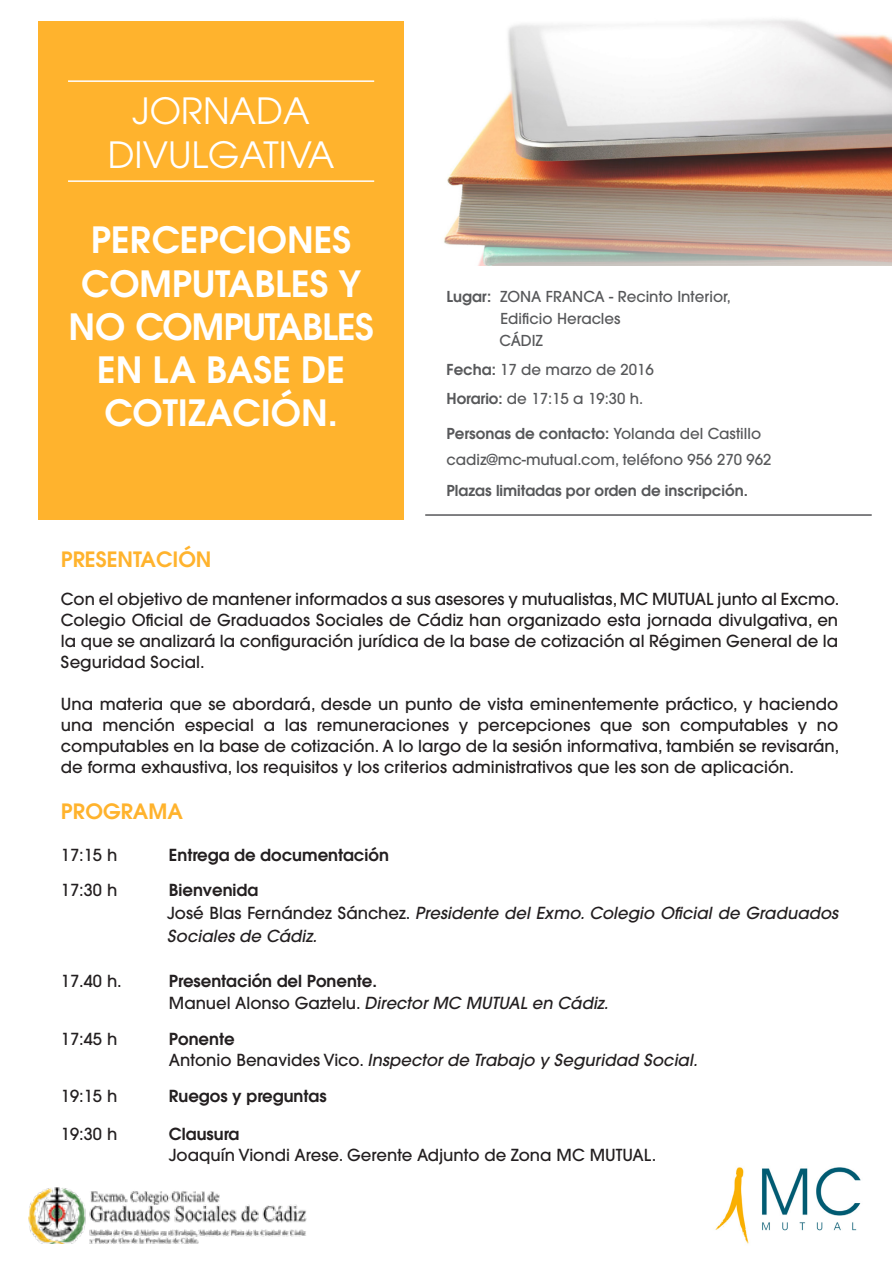
<style>
.page{position:relative;width:893px;height:1263px;background:#fff}
.page>*{position:absolute;margin:0;border:0;box-sizing:border-box;transform-origin:0 0}
.t1{font:600 36px/43.2px "ITC Avant Garde Std";color:#fff;text-align:center}
.t2{font:36px/43.2px "ITC Avant Garde Pro";color:#fff;text-align:center}
.t3{font:600 21px "ITC Avant Garde Std";color:#ffb32d}
.t4{font:500 16.5px/21px "ITC Avant Garde Std";color:#231f20;text-align:justify}
.t5{font:italic 500 16.5px/22.5px "ITC Avant Garde Std";color:#231f20}
.t6{font:600 16.5px "ITC Avant Garde Std";color:#231f20}
.t7{font:500 15px "ITC Avant Garde Std";color:#57585a}
.t8{font:600 15px "ITC Avant Garde Std";color:#57585a}
.s1{font-weight:600}
.s2{font-weight:500}
.s3{font-style:normal}
</style>
<div class="page">
<img style="left:444px;top:19px;width:448px;height:246px">
<hr style="left:425px;top:514px;width:447px;height:2px;background:#57585a">
<div style="left:38px;top:21px;width:366px;height:499px;background:#ffb32d"></div>
<hr style="left:68px;top:80px;width:306px;height:2px;background:#fff">
<hr style="left:68px;top:180px;width:306px;height:2px;background:#fff">
<img style="left:715px;top:1167px;width:146px;height:77px">
<img style="left:28px;top:1187px;width:279px;height:57px">
<p class="t2" style="left:108px;top:89px;width:228px">JORNADA<br>DIVULGATIVA</p>
<p class="t1" style="left:68px;top:218px;width:307px">PERCEPCIONES<br>COMPUTABLES Y<br>NO COMPUTABLES<br>EN LA BASE DE<br>COTIZACIÓN.</p>
<p class="t7" style="left:446px;top:287px;width:286px"><span class="s1">Lugar:</span> ZONA FRANCA - Recinto Interior,</p>
<p class="t7" style="left:500px;top:309px;width:121px">Edificio Heracles</p>
<p class="t7" style="left:500px;top:331px;width:45px">CÁDIZ</p>
<p class="t7" style="left:446px;top:360px;width:209px"><span class="s1">Fecha:</span> 17 de marzo de 2016</p>
<p class="t7" style="left:446px;top:389px;width:198px"><span class="s1">Horario:</span> de 17:15 a 19:30 h.</p>
<p class="t8" style="left:446px;top:424px;width:316px">Personas de contacto: <span class="s2">Yolanda del Castillo</span></p>
<p class="t7" style="left:446px;top:450px;width:326px">cadiz@mc-mutual.com, teléfono 956 270 962</p>
<p class="t8" style="left:446px;top:480px;width:303px">Plazas limitadas por orden de inscripción.</p>
<p class="t3" style="left:61px;top:545px;width:152px">PRESENTACIÓN</p>
<p class="t4" style="left:61px;top:588px;width:780px">Con el objetivo de mantener informados a sus asesores y mutualistas, MC MUTUAL junto al Excmo.<br>Colegio Oficial de Graduados Sociales de Cádiz han organizado esta jornada divulgativa, en la que se analizará la configuración jurídica de la base de cotización al Régimen General de la Seguridad Social.</p>
<p class="t4" style="left:61px;top:693px;width:780px">Una materia que se abordará, desde un punto de vista eminentemente práctico, y haciendo una mención especial a las remuneraciones y percepciones que son computables y no computables en la base de cotización. A lo largo de la sesión informativa, también se revisarán, de forma exhaustiva, los requisitos y los criterios administrativos que les son de aplicación.</p>
<p class="t3" style="left:61px;top:797px;width:124px">PROGRAMA</p>
<p class="t4" style="left:61px;top:844px;width:58px">17:15 h</p>
<p class="t6" style="left:169px;top:844px;width:221px">Entrega de documentación</p>
<p class="t4" style="left:61px;top:880px;width:58px">17:30 h</p>
<p class="t6" style="left:169px;top:880px;width:91px">Bienvenida</p>
<p class="t5" style="left:167px;top:901px;width:676px"><span class="s3">J o s é B l a s F e r n á n d e z S á n c h e z .</span> Presidente del Exmo. Colegio Oficial de Graduados<br>Sociales de Cádiz.</p>
<p class="t4" style="left:61px;top:970px;width:62px">17.40 h.</p>
<p class="t6" style="left:169px;top:970px;width:210px">Presentación del Ponente.</p>
<p class="t5" style="left:169px;top:991px;width:445px"><span class="s3">M a n u e l A l o n s o G a zt e l u .</span> Director MC MUTUAL en Cádiz.</p>
<p class="t4" style="left:61px;top:1028px;width:58px">17:45 h</p>
<p class="t6" style="left:169px;top:1028px;width:67px">Ponente</p>
<p class="t5" style="left:169px;top:1048px;width:534px"><span class="s3">A n t o n i o B e n a v i d e s V i c o .</span> Inspector de Trabajo y Seguridad Social.</p>
<p class="t4" style="left:61px;top:1085px;width:58px">19:15 h</p>
<p class="t6" style="left:169px;top:1085px;width:159px">Ruegos y preguntas</p>
<p class="t4" style="left:61px;top:1123px;width:58px">19:30 h</p>
<p class="t6" style="left:169px;top:1123px;width:72px">Clausura</p>
<p class="t4" style="left:169px;top:1144px;width:489px">Joaquín Viondi Arese. Gerente Adjunto de Zona MC MUTUAL.</p>
</div>
